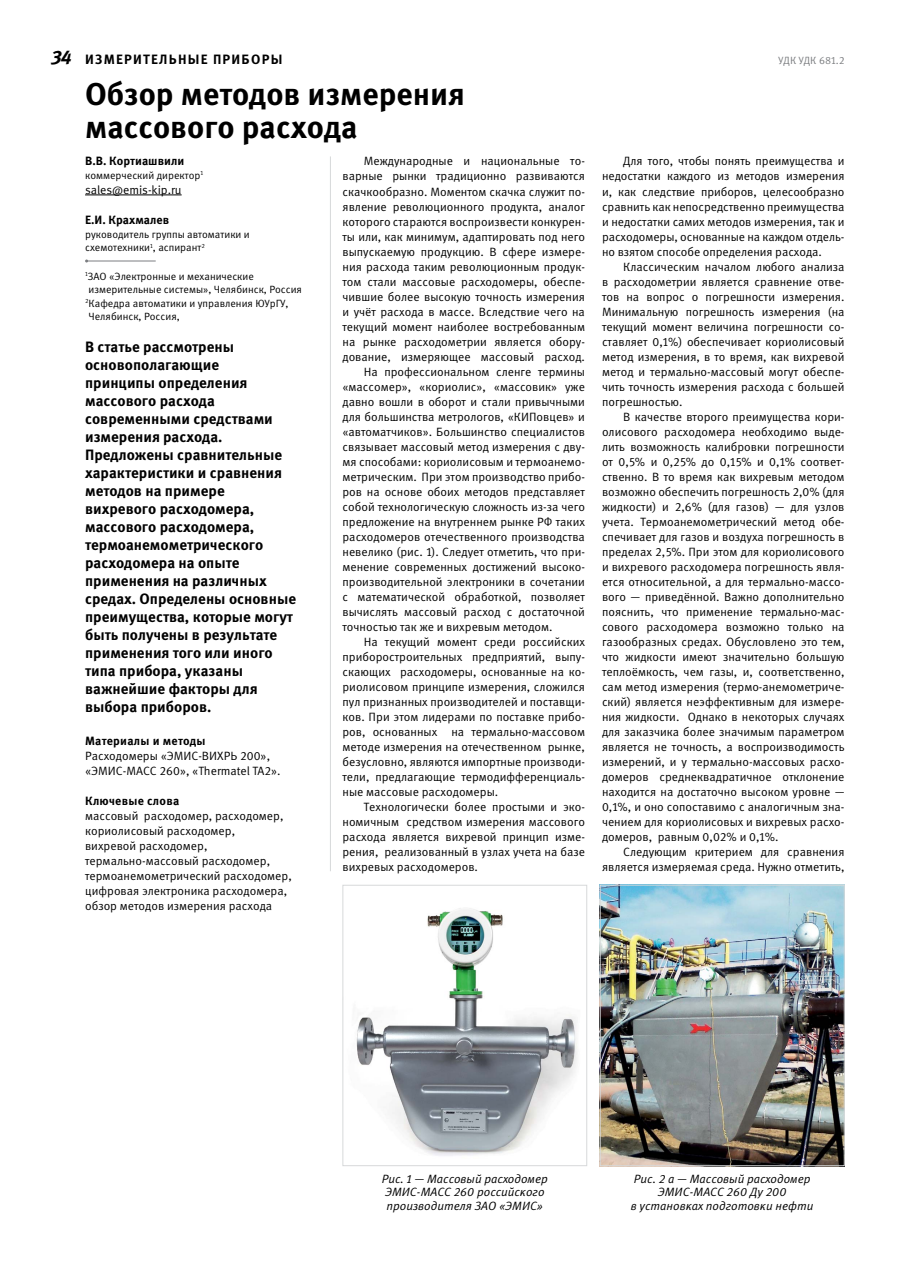
<style>
.page{position:relative;width:919px;height:1272px;background:#fff}
.page>*{position:absolute;margin:0;border:0;box-sizing:border-box;transform-origin:0 0}
.t1{font:700 31.5px/33px "Meta Pro";color:#000}
.t2{font:italic 700 19.5px "Meta Pro";color:#000}
.t3{font:700 15px/18px "Meta Pro";color:#000}
.t4{font:700 13.5px "Meta Pro";letter-spacing:.185em;color:#000}
.t5{font:12px/15px "Meta Pro";color:#000;text-align:justify}
.t6{font:italic 12px/13.5px "Meta Pro";color:#000}
.t7{font:700 12px "Meta Pro";letter-spacing:.02em;color:#000}
.t8{font:700 12px "Meta Pro";color:#000}
.t9{font:10.5px/13.5px "Meta Pro";color:#000}
.t10{font:10.5px "Meta Pro";color:#7c7e81}
</style>
<div class="page">
<hr style="left:85px;top:195px;width:97px;height:1px;background:#000">
<img style="left:356px;top:908px;width:221px;height:248px">
<div style="left:342px;top:884px;width:245px;height:281px;border:1px solid #d7d9da"></div>
<img style="left:602px;top:886px;width:240px;height:277px">
<div style="left:600px;top:884px;width:244px;height:281px;border:1px solid #d7d9da"></div>
<hr style="left:87px;top:260px;width:69px;height:1px;background:#7c7e81">
<hr style="left:330px;top:156px;width:1px;height:715px;background:#d7d9da">
<h2 class="t2" style="left:51px;top:44px;width:22px">34</h2>
<p class="t4" style="left:85px;top:51px;width:199px">Измерительные приборы</p>
<p class="t10" style="left:778px;top:53px;width:67px">УДК УДК 681.2</p>
<h1 class="t1" style="left:85px;top:78px;width:381px">Обзор методов измерения массового расхода</h1>
<p class="t8" style="left:85px;top:154px;width:101px">В.В. Кортиашвили</p>
<p class="t9" style="left:85px;top:169px;width:119px">коммерческий директор<sup>1</sup></p>
<p class="t5" style="left:85px;top:183px;width:98px">sales@emis-kip.ru</p>
<p class="t8" style="left:85px;top:212px;width:86px">Е.И. Крахмалев</p>
<p class="t9" style="left:85px;top:227px;width:166px">руководитель группы автоматики и схемотехники<sup>1</sup>, аспирант<sup>2</sup></p>
<p class="t9" style="left:85px;top:269px;width:170px"><sup>1</sup>ЗАО «Электронные и механические</p>
<p class="t9" style="left:88px;top:283px;width:215px">измерительные системы», Челябинск, Россия</p>
<p class="t9" style="left:85px;top:296px;width:205px"><sup>2</sup>Кафедра автоматики и управления ЮУрГУ,</p>
<p class="t9" style="left:88px;top:310px;width:93px">Челябинск, Россия,</p>
<p class="t3" style="left:85px;top:338px;width:212px">В статье рассмотрены основополагающие<br>принципы определения массового расхода современными средствами измерения расхода.<br>Предложены сравнительные характеристики и сравнения методов на примере вихревого расходомера, массового расходомера, термоанемометрического расходомера на опыте применения на различных средах. Определены основные преимущества, которые могут быть получены в результате применения того или иного типа прибора, указаны важнейшие факторы для выбора приборов.</p>
<p class="t7" style="left:85px;top:733px;width:122px">Материалы и методы</p>
<p class="t5" style="left:85px;top:748px;width:197px">Расходомеры «ЭМИС-ВИХРЬ 200», «ЭМИС-МАСС 260», «Thermatel TA2».</p>
<p class="t7" style="left:85px;top:793px;width:96px">Ключевые слова</p>
<p class="t5" style="left:85px;top:808px;width:208px;text-align:left">массовый расходомер, расходомер, кориолисовый расходомер,<br>вихревой расходомер, термально-массовый расходомер, термоанемометрический расходомер, цифровая электроника расходомера, обзор методов измерения расхода</p>
<p class="t5" style="left:364px;top:154px;width:223px">Международные и национальные то-</p>
<p class="t5" style="left:342px;top:169px;width:244px">варные рынки традиционно развиваются</p>
<p class="t5" style="left:342px;top:184px;width:244px">скачкообразно. Моментом скачка служит по-</p>
<p class="t5" style="left:342px;top:199px;width:244px">явление революционного продукта, аналог</p>
<p class="t5" style="left:342px;top:214px;width:244px">которого стараются воспроизвести конкурен-</p>
<p class="t5" style="left:342px;top:229px;width:244px">ты или, как минимум, адаптировать под него</p>
<p class="t5" style="left:342px;top:244px;width:244px">выпускаемую продукцию. В сфере измере-</p>
<p class="t5" style="left:342px;top:259px;width:244px">ния расхода таким революционным продук-</p>
<p class="t5" style="left:342px;top:274px;width:244px">том стали массовые расходомеры, обеспе-</p>
<p class="t5" style="left:342px;top:289px;width:244px">чившие более высокую точность измерения</p>
<p class="t5" style="left:342px;top:304px;width:244px">и учёт расхода в массе. Вследствие чего на</p>
<p class="t5" style="left:342px;top:319px;width:244px">текущий момент наиболее востребованным</p>
<p class="t5" style="left:342px;top:334px;width:244px">на рынке расходометрии является обору-</p>
<p class="t5" style="left:342px;top:349px;width:244px">дование, измеряющее массовый расход.</p>
<p class="t5" style="left:364px;top:364px;width:223px">На профессиональном сленге термины</p>
<p class="t5" style="left:342px;top:379px;width:244px">«массомер», «кориолис», «массовик» уже</p>
<p class="t5" style="left:342px;top:394px;width:244px">давно вошли в оборот и стали привычными</p>
<p class="t5" style="left:342px;top:409px;width:244px">для большинства метрологов, «КИПовцев» и</p>
<p class="t5" style="left:342px;top:424px;width:244px">«автоматчиков». Большинство специалистов</p>
<p class="t5" style="left:342px;top:439px;width:244px">связывает массовый метод измерения с дву-</p>
<p class="t5" style="left:342px;top:454px;width:244px">мя способами: кориолисовым и термоанемо-</p>
<p class="t5" style="left:342px;top:469px;width:244px">метрическим. При этом производство прибо-</p>
<p class="t5" style="left:342px;top:484px;width:244px">ров на основе обоих методов представляет</p>
<p class="t5" style="left:342px;top:499px;width:244px">собой технологическую сложность из-за чего</p>
<p class="t5" style="left:342px;top:514px;width:244px">предложение на внутреннем рынке РФ таких</p>
<p class="t5" style="left:342px;top:529px;width:244px">расходомеров отечественного производства</p>
<p class="t5" style="left:342px;top:544px;width:244px">невелико (рис. 1). Следует отметить, что при-</p>
<p class="t5" style="left:342px;top:559px;width:244px">менение современных достижений высоко-</p>
<p class="t5" style="left:342px;top:574px;width:244px">производительной электроники в сочетании</p>
<p class="t5" style="left:342px;top:589px;width:244px">с математической обработкой, позволяет</p>
<p class="t5" style="left:342px;top:604px;width:244px">вычислять массовый расход с достаточной</p>
<p class="t5" style="left:342px;top:619px;width:212px">точностью так же и вихревым методом.</p>
<p class="t5" style="left:364px;top:634px;width:223px">На текущий момент среди российских</p>
<p class="t5" style="left:342px;top:649px;width:244px">приборостроительных предприятий, выпу-</p>
<p class="t5" style="left:342px;top:664px;width:244px">скающих расходомеры, основанные на ко-</p>
<p class="t5" style="left:342px;top:679px;width:244px">риолисовом принципе измерения, сложился</p>
<p class="t5" style="left:342px;top:694px;width:244px">пул признанных производителей и поставщи-</p>
<p class="t5" style="left:342px;top:709px;width:244px">ков. При этом лидерами по поставке прибо-</p>
<p class="t5" style="left:342px;top:724px;width:244px">ров, основанных на термально-массовом</p>
<p class="t5" style="left:342px;top:739px;width:244px">методе измерения на отечественном рынке,</p>
<p class="t5" style="left:342px;top:754px;width:244px">безусловно, являются импортные производи-</p>
<p class="t5" style="left:342px;top:769px;width:244px">тели, предлагающие термодифференциаль-</p>
<p class="t5" style="left:342px;top:784px;width:157px">ные массовые расходомеры.</p>
<p class="t5" style="left:364px;top:799px;width:223px">Технологически более простыми и эко-</p>
<p class="t5" style="left:342px;top:814px;width:244px">номичным средством измерения массового</p>
<p class="t5" style="left:342px;top:829px;width:244px">расхода является вихревой принцип изме-</p>
<p class="t5" style="left:342px;top:844px;width:244px">рения, реализованный в узлах учета на базе</p>
<p class="t5" style="left:342px;top:859px;width:137px">вихревых расходомеров.</p>
<p class="t5" style="left:602px;top:154px;width:244px;text-indent:21px">Для того, чтобы понять преимущества и недостатки каждого из методов измерения и, как следствие приборов, целесообразно сравнить как непосредственно преимущества и недостатки самих методов измерения, так и расходомеры, основанные на каждом отдель&shy;но взятом способе определения расхода.</p>
<p class="t5" style="left:602px;top:259px;width:244px;text-indent:21px">Классическим началом любого анализа в расходометрии является сравнение отве&shy;тов на вопрос о погрешности измерения.<br>Минимальную погрешность измерения (на текущий момент величина погрешности со&shy;ставляет 0,1%) обеспечивает кориолисовый метод измерения, в то время, как вихревой метод и термально-массовый могут обеспе&shy;чить точность измерения расхода с большей погрешностью.</p>
<p class="t5" style="left:602px;top:409px;width:244px;text-indent:21px">В качестве второго преимущества кори&shy;олисового расходомера необходимо выде&shy;лить возможность калибровки погрешности от 0,5% и 0,25% до 0,15% и 0,1% соответ&shy;ственно. В то время как вихревым методом возможно обеспечить погрешность 2,0% (для жидкости) и 2,6% (для газов) — для узлов учета. Термоанемометрический метод обе&shy;спечивает для газов и воздуха погрешность в пределах 2,5%. При этом для кориолисового и вихревого расходомера погрешность явля&shy;ется относительной, а для термально-массо&shy;вого — приведённой. Важно дополнительно пояснить, что применение термально-мас&shy;сового расходомера возможно только на газообразных средах. Обусловлено это тем, что жидкости имеют значительно большую теплоёмкость, чем газы, и, соответственно, сам метод измерения (термо-анемометриче&shy;ский) является неэффективным для измере&shy;ния жидкости. Однако в некоторых случаях для заказчика более значимым параметром является не точность, а воспроизводимость измерений, и у термально-массовых расхо&shy;домеров среднеквадратичное отклонение находится на достаточно высоком уровне — 0,1%, и оно сопоставимо с аналогичным зна&shy;чением для кориолисовых и вихревых расхо&shy;домеров, равным 0,02% и 0,1%.</p>
<p class="t5" style="left:602px;top:844px;width:244px;text-align:right">Следующим критерием для сравнения является измеряемая среда. Нужно отметить,</p>
<p class="t6" style="left:381px;top:1172px;width:168px">Рис. 1 — Массовый расходомер<br>ЭМИС-МАСС 260 российского производителя ЗАО «ЭМИС»</p>
<p class="t6" style="left:631px;top:1172px;width:184px;text-align:center">Рис. 2 а — Массовый расходомер<br>ЭМИС-МАСС 260 Ду 200<br>в установках подготовки нефти</p>
</div>
